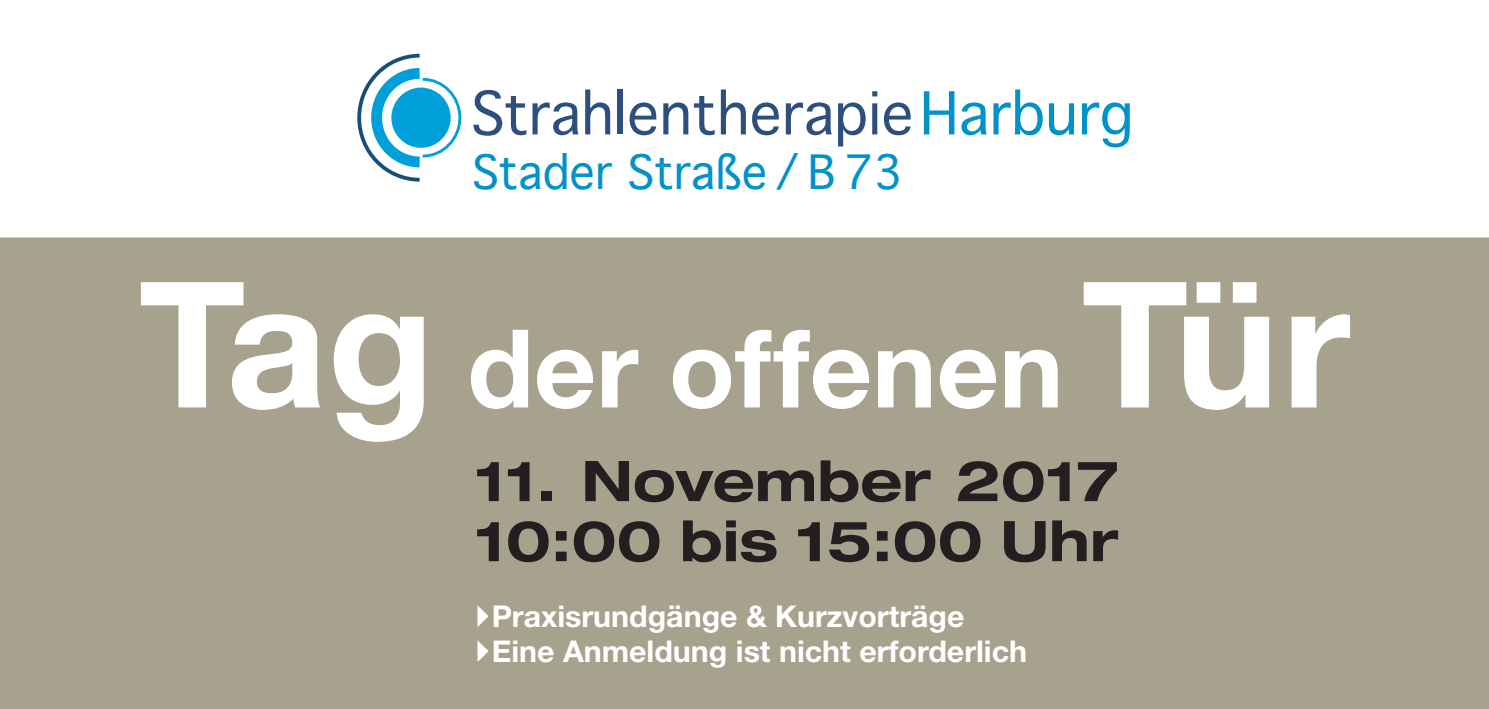
<style>
.page{position:relative;width:1489px;height:709px;background:#fff}
.page>*{position:absolute;margin:0;border:0;box-sizing:border-box;transform-origin:0 0}
.t1{font:700 108.75px "Helvetica Neue";color:#fff}
.t2{font:57px "Geneva";color:#2d4f7d}
.t3{font:700 expanded 56px/60px "Helvetica Neue";color:#231f20}
.t4{font:45.25px "Geneva";color:#0092c8}
.t5{font:700 30px/35px "Helvetica Neue";color:#fff}
.s1{color:#0092c8}
.s2{font-size:175.25px}
</style>
<div class="page">
<div style="left:0;top:237px;width:1488px;height:472px;background:#a6a28d"></div>
<svg style="left:357px;top:53px;width:105px;height:129px"></svg>
<svg style="left:477px;top:605px;width:11px;height:22px"></svg>
<svg style="left:477px;top:640px;width:11px;height:22px"></svg>
<h2 class="t2" style="left:470px;top:81px;width:665px">Strahlentherapie<span class="s1">Harburg</span></h2>
<h3 class="t4" style="left:471px;top:147px;width:433px">Stader Straße / B 73</h3>
<h1 class="t1" style="left:139px;top:301px;width:1213px"><span class="s2">Tag</span> der offenen <span class="s2">Tür</span></h1>
<h3 class="t3" style="left:475px;top:449px;width:645px">11. November 2017<br>10:00 bis 15:00 Uhr</h3>
<p class="t5" style="left:491px;top:598px;width:537px">Praxisrundgänge &amp; Kurzvorträge<br>Eine Anmeldung ist nicht erforderlich</p>
</div>
